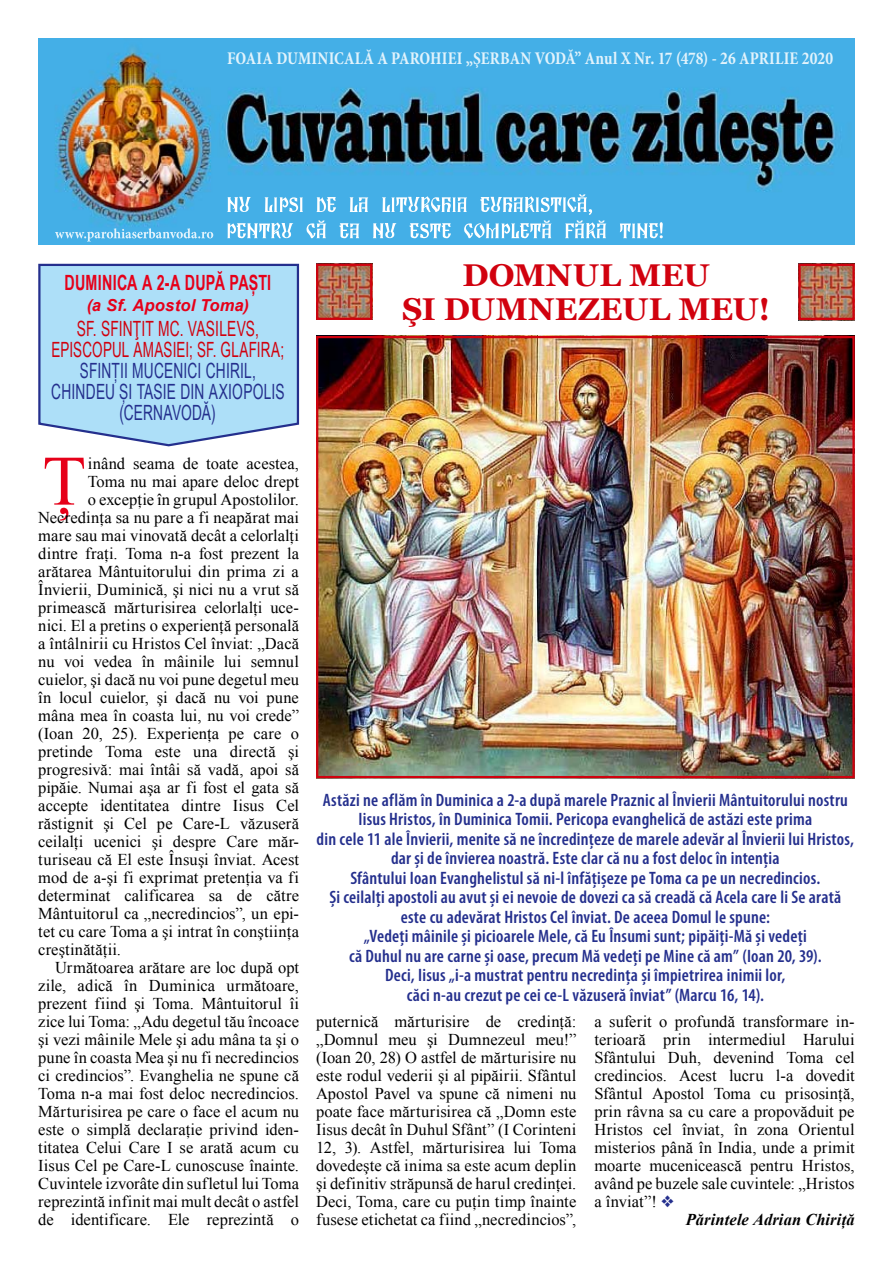
<style>
.page{position:relative;width:893px;height:1263px;background:#fff}
.page>*{position:absolute;margin:0;border:0;box-sizing:border-box;transform-origin:0 0}
.t1{font:70.8px "Times New Roman";color:#e60019}
.t2{font:700 31.5px/34.5px "Georgia";color:#d1010e;text-align:center}
.t3{font:21px/21px "Arial Narrow";letter-spacing:.01em;color:#242f8d;text-align:center;scale:.78 1}
.t4{font:21px/21px "Arial Narrow";letter-spacing:.01em;color:#d1010e;text-align:center;scale:.8 1}
.t5{font:700 21px "Arial Narrow";letter-spacing:.01em;color:#e60019;scale:.83 1}
.t6{font:600 condensed 18px/19.5px "Myriad Pro";letter-spacing:.015em;color:#242f8d;text-align:center}
.t7{font:700 condensed 18px "Minion Pro";letter-spacing:.01em;color:#e2f3fc;scale:.92 1}
.t8{font:16.5px/18px "Times New Roman";letter-spacing:.005em;color:#000;text-align:justify}
.t9{font:italic 700 16.5px "Times New Roman";letter-spacing:.01em;color:#000}
.t10{font:italic 700 16.5px "Arial";letter-spacing:.015em;color:#e60019}
.s1{color:#242f8d}
</style>
<div class="page">
<img style="left:38px;top:38px;width:817px;height:206px">
<svg style="left:55px;top:228px;width:158px;height:14px;background:#67beeb"></svg>
<img style="left:801px;top:267px;width:51px;height:50px">
<img style="left:319px;top:339px;width:533px;height:436px">
<div style="left:316px;top:336px;width:539px;height:442px;border:2px solid #d1010e"></div>
<img style="left:319px;top:267px;width:50px;height:50px">
<div style="left:316px;top:264px;width:56px;height:56px;border:2px solid #d1010e"></div>
<div style="left:798px;top:264px;width:57px;height:56px;border:2px solid #d1010e"></div>
<svg style="left:38px;top:263px;width:262px;height:184px;background:#addaf4"></svg>
<svg style="left:227px;top:194px;width:436px;height:44px;background:#6dc0ec"></svg>
<p class="t7" style="left:227px;top:47px;width:660px">FOAIA DUMINICALĂ A PAROHIEI „ŞERBAN VODĂ” Anul X Nr. 17 (478) - 26 APRILIE 2020</p>
<p class="t5" style="left:65px;top:266px;width:251px">DUMINICA A 2-A DUPĂ PAȘTI</p>
<p class="t10" style="left:87px;top:294px;width:164px">(a Sf. Apostol Toma)</p>
<p class="t4" style="left:52px;top:317px;width:292px">SF. SFINŢIT MC. VASILEVS,<br>EPISCOPUL AMASIEI; SF. GLAFIRA;</p>
<p class="t3" style="left:51px;top:359px;width:299px">SFINȚII MUCENICI CHIRIL,<br>CHINDEU ȘI TASIE DIN AXIOPOLIS (CERNAVODĂ)</p>
<h1 class="t1" style="left:43px;top:433px;width:45px">Ţ</h1>
<p class="t8" style="left:88px;top:454px;width:213px">inând seama de toate acestea,</p>
<p class="t8" style="left:88px;top:472px;width:213px">Toma nu mai apare deloc drept</p>
<p class="t8" style="left:88px;top:490px;width:213px">o excepţie în grupul Apostolilor.</p>
<p class="t8" style="left:38px;top:508px;width:262px">Necredinţa sa nu pare a fi neapărat mai</p>
<p class="t8" style="left:38px;top:526px;width:262px">mare sau mai vinovată decât a celorlalţi</p>
<p class="t8" style="left:38px;top:544px;width:262px">dintre fraţi. Toma n-a fost prezent la</p>
<p class="t8" style="left:38px;top:562px;width:262px">arătarea Mântuitorului din prima zi a</p>
<p class="t8" style="left:38px;top:580px;width:262px">Învierii, Duminică, şi nici nu a vrut să</p>
<p class="t8" style="left:38px;top:598px;width:262px">primească mărturisirea celorlalţi uce-</p>
<p class="t8" style="left:38px;top:616px;width:262px">nici. El a pretins o experienţă personală</p>
<p class="t8" style="left:38px;top:634px;width:262px">a întâlnirii cu Hristos Cel înviat: „Dacă</p>
<p class="t8" style="left:38px;top:652px;width:262px">nu voi vedea în mâinile lui semnul</p>
<p class="t8" style="left:38px;top:670px;width:262px">cuielor, şi dacă nu voi pune degetul meu</p>
<p class="t8" style="left:38px;top:688px;width:262px">în locul cuielor, şi dacă nu voi pune</p>
<p class="t8" style="left:38px;top:706px;width:262px">mâna mea în coasta lui, nu voi crede”</p>
<p class="t8" style="left:38px;top:724px;width:262px">(Ioan 20, 25). Experienţa pe care o</p>
<p class="t8" style="left:38px;top:742px;width:262px">pretinde Toma este una directă şi</p>
<p class="t8" style="left:38px;top:760px;width:262px">progresivă: mai întâi să vadă, apoi să</p>
<p class="t8" style="left:38px;top:778px;width:262px">pipăie. Numai aşa ar fi fost el gata să</p>
<p class="t8" style="left:38px;top:796px;width:262px">accepte identitatea dintre Iisus Cel</p>
<p class="t8" style="left:38px;top:814px;width:262px">răstignit şi Cel pe Care-L văzuseră</p>
<p class="t8" style="left:38px;top:832px;width:262px">ceilalţi ucenici şi despre Care măr-</p>
<p class="t8" style="left:38px;top:850px;width:262px">turiseau că El este Însuşi înviat. Acest</p>
<p class="t8" style="left:38px;top:868px;width:262px">mod de a-şi fi exprimat pretenţia va fi</p>
<p class="t8" style="left:38px;top:886px;width:262px">determinat calificarea sa de către</p>
<p class="t8" style="left:38px;top:904px;width:262px">Mântuitorul ca „necredincios”, un epi-</p>
<p class="t8" style="left:38px;top:922px;width:262px">tet cu care Toma a şi intrat în conştiinţa</p>
<p class="t8" style="left:38px;top:940px;width:84px">creştinătăţii.</p>
<p class="t8" style="left:55px;top:958px;width:245px">Următoarea arătare are loc după opt</p>
<p class="t8" style="left:38px;top:976px;width:262px">zile, adică în Duminica următoare,</p>
<p class="t8" style="left:38px;top:994px;width:262px">prezent fiind şi Toma. Mântuitorul îi</p>
<p class="t8" style="left:38px;top:1012px;width:262px">zice lui Toma: „Adu degetul tău încoace</p>
<p class="t8" style="left:38px;top:1030px;width:262px">şi vezi mâinile Mele şi adu mâna ta şi o</p>
<p class="t8" style="left:38px;top:1048px;width:262px">pune în coasta Mea şi nu fi necredincios</p>
<p class="t8" style="left:38px;top:1066px;width:262px">ci credincios”. Evanghelia ne spune că</p>
<p class="t8" style="left:38px;top:1084px;width:262px">Toma n-a mai fost deloc necredincios.</p>
<p class="t8" style="left:38px;top:1102px;width:262px">Mărturisirea pe care o face el acum nu</p>
<p class="t8" style="left:38px;top:1120px;width:262px">este o simplă declaraţie privind iden-</p>
<p class="t8" style="left:38px;top:1138px;width:262px">titatea Celui Care I se arată acum cu</p>
<p class="t8" style="left:38px;top:1156px;width:262px">Iisus Cel pe Care-L cunoscuse înainte.</p>
<p class="t8" style="left:38px;top:1174px;width:262px">Cuvintele izvorâte din sufletul lui Toma</p>
<p class="t8" style="left:38px;top:1192px;width:262px">reprezintă infinit mai mult decât o astfel</p>
<p class="t8" style="left:38px;top:1210px;width:262px">de identificare. Ele reprezintă o</p>
<h2 class="t2" style="left:402px;top:258px;width:370px">DOMNUL MEU<br>ŞI DUMNEZEUL MEU!</h2>
<p class="t6" style="left:317px;top:790px;width:539px">Astăzi ne aflăm în Duminica a 2-a după marele Praznic al Învierii Mântuitorului nostru Iisus Hristos, în Duminica Tomii. Pericopa evanghelică de astăzi este prima<br>din cele 11 ale Învierii, menite să ne încredințeze de marele adevăr al Învierii lui Hristos, dar și de învierea noastră. Este clar că nu a fost deloc în intenția<br>Sfântului Ioan Evanghelistul să ni-l înfățișeze pe Toma ca pe un necredincios.<br>Și ceilalți apostoli au avut și ei nevoie de dovezi ca să creadă că Acela care li Se arată este cu adevărat Hristos Cel înviat. De aceea Domul le spune:<br>„Vedeți mâinile și picioarele Mele, că Eu Însumi sunt; pipăiți-Mă și vedeți<br>că Duhul nu are carne și oase, precum Mă vedeți pe Mine că am” (Ioan 20, 39).<br>Deci, Iisus „i-a mustrat pentru necredința și împietrirea inimii lor,<br>căci n-au crezut pe cei ce-L văzuseră înviat” (Marcu 16, 14).</p>
<p class="t8" style="left:316px;top:1012px;width:262px">puternică mărturisire de credinţă: „Domnul meu şi Dumnezeul meu!” (Ioan 20, 28) O astfel de mărturisire nu este rodul vederii şi al pipăirii. Sfântul Apostol Pavel va spune că nimeni nu poate face mărturisirea că „Domn este Iisus decât în Duhul Sfânt” (I Corinteni 12, 3). Astfel, mărturisirea lui Toma dovedeşte că inima sa este acum deplin şi definitiv străpunsă de harul credinţei.<br>Deci, Toma, care cu puţin timp înainte fusese etichetat ca fiind „necredincios”,</p>
<p class="t8" style="left:594px;top:1012px;width:262px">a suferit o profundă transformare in-</p>
<p class="t8" style="left:594px;top:1030px;width:262px">terioară prin intermediul Harului</p>
<p class="t8" style="left:594px;top:1048px;width:262px">Sfântului Duh, devenind Toma cel</p>
<p class="t8" style="left:594px;top:1066px;width:262px">credincios. Acest lucru l-a dovedit</p>
<p class="t8" style="left:594px;top:1084px;width:262px">Sfântul Apostol Toma cu prisosinţă,</p>
<p class="t8" style="left:594px;top:1102px;width:262px">prin râvna sa cu care a propovăduit pe</p>
<p class="t8" style="left:594px;top:1120px;width:262px">Hristos cel înviat, în zona Orientul</p>
<p class="t8" style="left:594px;top:1138px;width:262px">misterios până în India, unde a primit</p>
<p class="t8" style="left:594px;top:1156px;width:262px">moarte mucenicească pentru Hristos,</p>
<p class="t8" style="left:594px;top:1174px;width:262px">având pe buzele sale cuvintele: „Hristos</p>
<p class="t8" style="left:594px;top:1192px;width:81px">a înviat”! <span class="s1">❖</span></p>
<p class="t9" style="left:686px;top:1208px;width:170px">Părintele Adrian Chiriţă</p>
</div>
